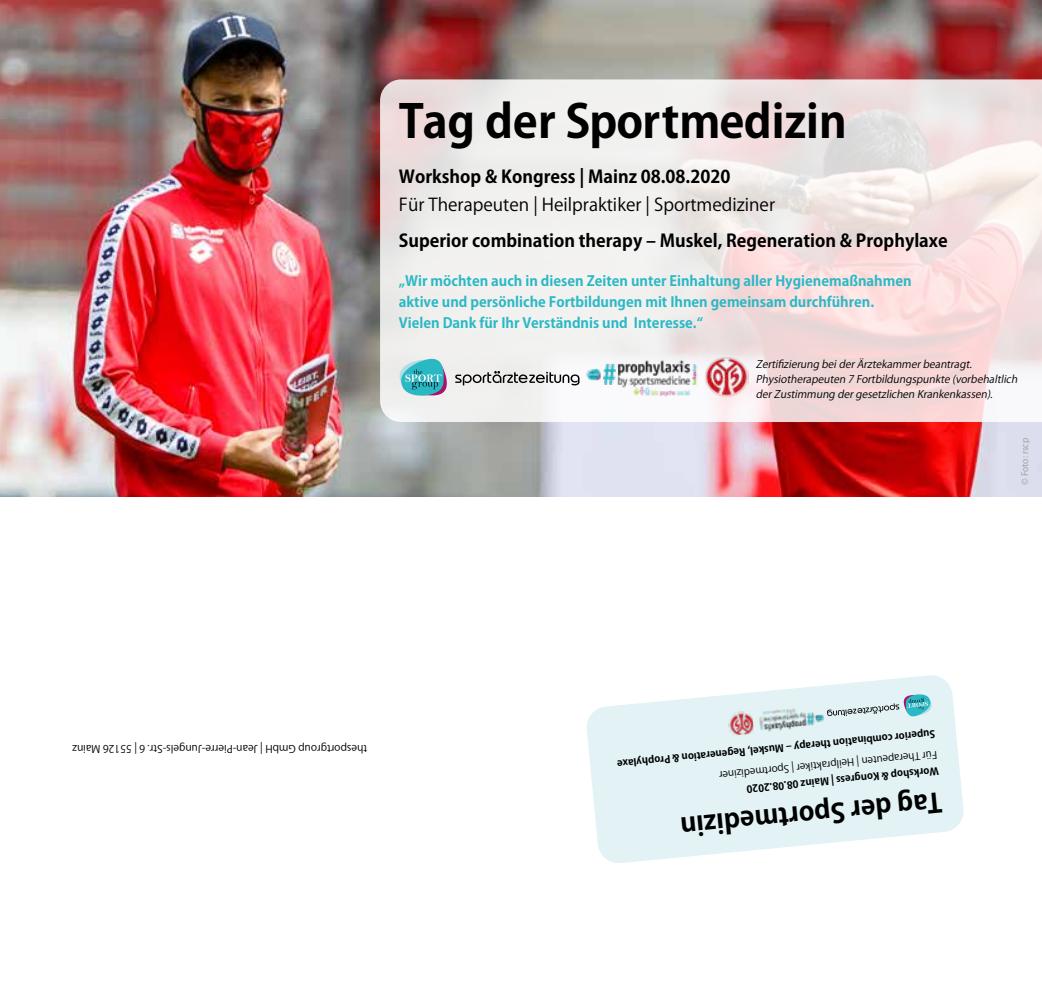
<style>
.page{position:relative;width:1042px;height:993px;background:#fff}
.page>*{position:absolute;margin:0;border:0;box-sizing:border-box;transform-origin:0 0}
.t1{font:700 45.5px "Koz Go Pr 6 N";color:#000}
.t2{font:700 26.43px "Koz Go Pr 6 N";color:#000}
.t3{font:700 17.5px "Koz Go Pr 6 N";color:#000}
.t4{font:17.5px "Koz Go Pr 6 N";color:#000}
.t5{font:700 14px/21px "Koz Go Pr 6 N";color:#2bb8c5}
.t6{font:italic 10.5px/14.9px "Koz Go Pr 6 N";color:#000}
.t7{font:10.5px "Koz Go Pr 6 N";color:#000}
.t8{font:700 10.15px "Koz Go Pr 6 N";color:#000}
.t9{font:10.15px "Koz Go Pr 6 N";color:#000}
.t10{font:8.75px "Koz Go Pr 6 N";color:#9c9d9d}
</style>
<div class="page">
<svg style="left:587px;top:675px;width:377px;height:188px;fill:#e2f2f5"></svg>
<img style="left:0;top:0;width:1042px;height:496px">
<svg style="left:380px;top:79px;width:662px;height:343px"></svg>
<img style="left:705px;top:356px;width:44px;height:41px">
<svg style="left:395px;top:356px;width:54px;height:43px;background:#88c5cf"></svg>
<svg style="left:455px;top:371px;width:124px;height:14px"></svg>
<img style="left:583px;top:356px;width:118px;height:42px">
<img style="left:726px;top:709px;width:28px;height:26px">
<svg style="left:754px;top:693px;width:181px;height:40px;background:#cce3e7"></svg>
<img style="left:755px;top:702px;width:70px;height:31px">
<h1 class="t1" style="left:399px;top:96px;width:449px">Tag der Sportmedizin</h1>
<p class="t3" style="left:399px;top:166px;width:333px">Workshop &amp; Kongress | Mainz 08.08.2020</p>
<p class="t4" style="left:399px;top:194px;width:378px">Für Therapeuten | Heilpraktiker | Sportmediziner</p>
<p class="t3" style="left:399px;top:230px;width:550px">Superior combination therapy – Muskel, Regeneration &amp; Prophylaxe</p>
<p class="t5" style="left:399px;top:270px;width:514px">„Wir möchten auch in diesen Zeiten unter Einhaltung aller Hygienemaßnahmen aktive und persönliche Fortbildungen mit Ihnen gemeinsam durchführen.<br>Vielen Dank für Ihr Verständnis und Interesse.“</p>
<p class="t6" style="left:756px;top:357px;width:266px">Zertifizierung beiderÄrztekammerbeantragt.<br>Physiotherapeuten 7Fortbildungspunkte(vorbehaltlich derZustimmung dergesetzlichen Krankenkassen).</p>
<p class="t10" style="left:1020px;top:485px;width:48px;rotate:-90deg">© Foto: rscp</p>
<p class="t7" style="left:367px;top:754px;width:296px;rotate:-180deg">thesportgroup GmbH | Jean-Pierre-Jungels-Str. 6 | 55126 Mainz</p>
<p class="t8" style="left:936px;top:740px;width:321px;rotate:175deg">Superior combination therapy – Muskel, Regeneration &amp; Prophylaxe</p>
<h2 class="t2" style="left:943px;top:817px;width:264px;rotate:175deg">Tag der Sportmedizin</h2>
<p class="t9" style="left:937px;top:760px;width:220px;rotate:175deg">Für Therapeuten | Heilpraktiker | Sportmediziner</p>
<p class="t8" style="left:939px;top:776px;width:194px;rotate:175deg">Workshop &amp; Kongress | Mainz 08.08.2020</p>
</div>
